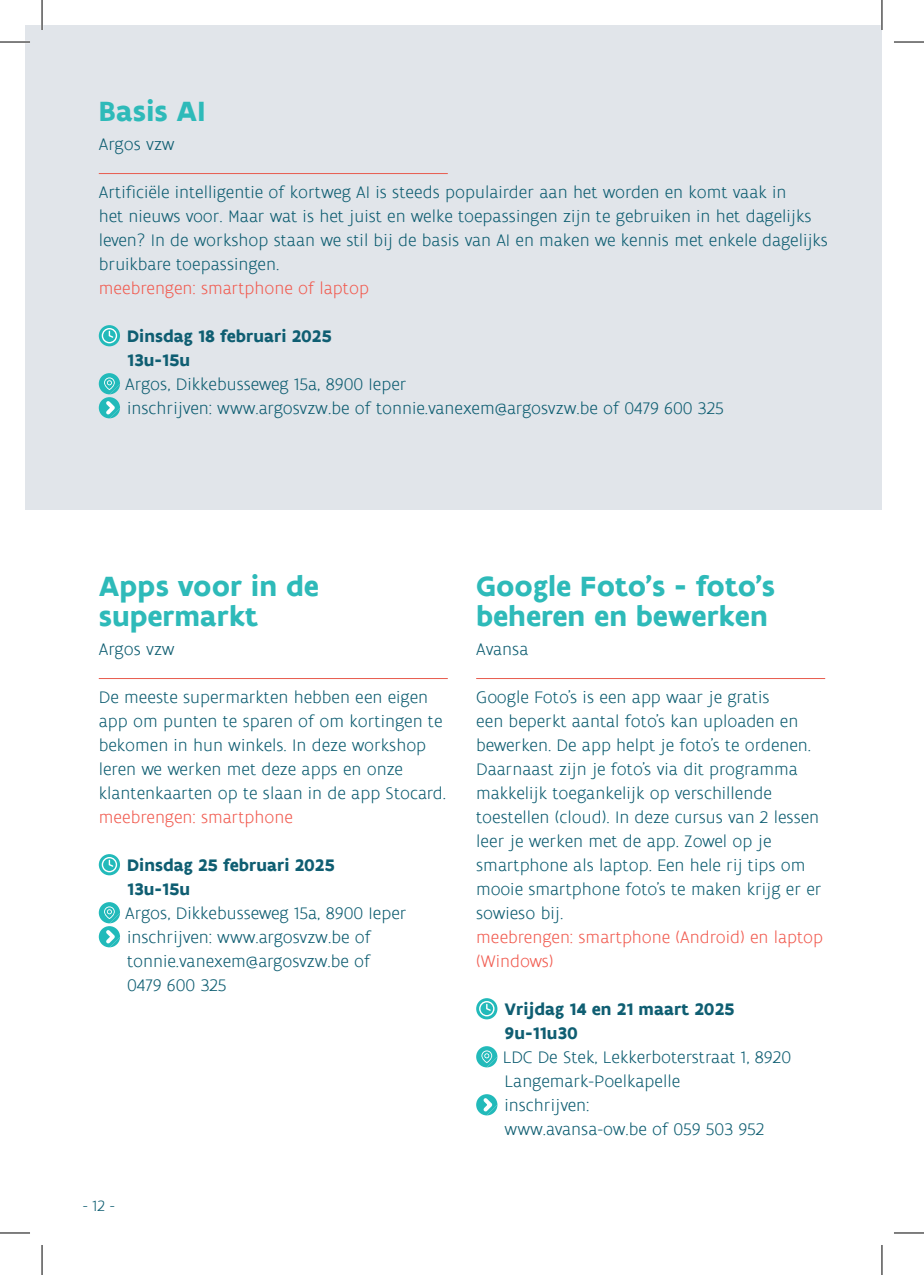
<style>
.page{position:relative;width:924px;height:1275px;background:#fff}
.page>*{position:absolute;margin:0;border:0;box-sizing:border-box;transform-origin:0 0}
.t1{font:700 30px/30px "Flanders Art Sans";color:#2ebab9}
.t2{font:300 18px/24px "Flanders Art Sans";color:#0f5e72}
.t3{font:300 18px/24px "Flanders Art Sans";color:#f15d52}
.t4{font:700 18px/24px "Flanders Art Sans";color:#0f5e72}
.t5{font:300 16px "Flanders Art Sans";color:#0f5e72}
</style>
<div class="page">
<div style="left:25px;top:25px;width:856px;height:484px;background:#e1e5ea"></div>
<hr style="left:99px;top:678px;width:348px;height:1px;background:#e85c4f">
<svg style="left:99px;top:854px;width:21px;height:21px"></svg>
<svg style="left:102px;top:857px;width:15px;height:15px"></svg>
<svg style="left:99px;top:902px;width:21px;height:45px"></svg>
<hr style="left:476px;top:678px;width:348px;height:1px;background:#e85c4f">
<svg style="left:476px;top:998px;width:21px;height:21px"></svg>
<svg style="left:479px;top:1001px;width:15px;height:15px"></svg>
<svg style="left:476px;top:1046px;width:21px;height:21px"></svg>
<svg style="left:476px;top:1094px;width:21px;height:21px"></svg>
<hr style="left:99px;top:173px;width:348px;height:1px;background:#e85c4f">
<svg style="left:99px;top:325px;width:21px;height:21px"></svg>
<svg style="left:102px;top:328px;width:15px;height:15px"></svg>
<svg style="left:99px;top:373px;width:21px;height:45px"></svg>
<hr style="left:0;top:41px;width:30px;height:2px;background:#fff">
<hr style="left:41px;top:0;width:2px;height:30px;background:#fff">
<hr style="left:880px;top:0;width:2px;height:30px;background:#fff">
<hr style="left:0;top:42px;width:30px;height:1px;background:#000">
<hr style="left:893px;top:42px;width:30px;height:1px;background:#000">
<hr style="left:0;top:1232px;width:30px;height:1px;background:#000">
<hr style="left:893px;top:1232px;width:30px;height:1px;background:#000">
<hr style="left:42px;top:0;width:1px;height:30px;background:#000">
<hr style="left:42px;top:1245px;width:1px;height:30px;background:#000">
<hr style="left:881px;top:0;width:1px;height:30px;background:#000">
<hr style="left:881px;top:1245px;width:1px;height:30px;background:#000">
<h1 class="t1" style="left:99px;top:97px;width:108px">Basis AI</h1>
<p class="t2" style="left:99px;top:133px;width:77px">Argos vzw</p>
<p class="t2" style="left:99px;top:181px;width:730px">Artificiële intelligentie of kortweg AI is steeds populairder aan het worden en komt vaak in<br>het nieuws voor. Maar wat is het juist en welke toepassingen zijn te gebruiken in het dagelijks leven? In de workshop staan we stil bij de basis van AI en maken we kennis met enkele dagelijks bruikbare toepassingen.</p>
<p class="t3" style="left:99px;top:277px;width:271px">meebrengen: smartphone of laptop</p>
<p class="t4" style="left:127px;top:324px;width:206px">Dinsdag 18 februari 2025<br>13u-15u</p>
<p class="t2" style="left:125px;top:373px;width:599px">Argos, Dikkebusseweg 15a, 8900 Ieper<br>inschrijven: www.argosvzw.be of tonnie.vanexem@argosvzw.be of 0479 600 325</p>
<h1 class="t1" style="left:99px;top:572px;width:222px">Apps voor in de supermarkt</h1>
<p class="t2" style="left:99px;top:637px;width:77px">Argos vzw</p>
<p class="t2" style="left:99px;top:685px;width:349px">De meeste supermarkten hebben een eigen app om punten te sparen of om kortingen te bekomen in hun winkels. In deze workshop leren we werken met deze apps en onze klantenkaarten op te slaan in de app Stocard.</p>
<p class="t3" style="left:99px;top:805px;width:195px">meebrengen: smartphone</p>
<p class="t4" style="left:127px;top:853px;width:209px">Dinsdag 25 februari 2025<br>13u-15u</p>
<p class="t2" style="left:125px;top:901px;width:283px">Argos, Dikkebusseweg 15a, 8900 Ieper inschrijven: www.argosvzw.be of tonnie.vanexem@argosvzw.be of<br>0479 600 325</p>
<p class="t5" style="left:83px;top:1196px;width:33px">- 12 -</p>
<h1 class="t1" style="left:476px;top:572px;width:300px">Google Foto’s - foto’s beheren en bewerken</h1>
<p class="t2" style="left:476px;top:637px;width:54px">Avansa</p>
<p class="t2" style="left:476px;top:685px;width:347px">Google Foto’s is een app waar je gratis<br>een beperkt aantal foto’s kan uploaden en bewerken. De app helpt je foto’s te ordenen.<br>Daarnaast zijn je foto’s via dit programma makkelijk toegankelijk op verschillende toestellen (cloud). In deze cursus van 2 lessen leer je werken met de app. Zowel op je smartphone als laptop. Een hele rij tips om mooie smartphone foto’s te maken krijg er er sowieso bij.</p>
<p class="t3" style="left:476px;top:925px;width:348px">meebrengen: smartphone (Android) en laptop (Windows)</p>
<p class="t4" style="left:504px;top:997px;width:231px">Vrijdag 14 en 21 maart 2025<br>9u-11u30</p>
<p class="t2" style="left:502px;top:1045px;width:290px">LDC De Stek, Lekkerboterstraat 1, 8920<br>Langemark-Poelkapelle<br>inschrijven:<br>www.avansa-ow.be of 059 503 952</p>
</div>
